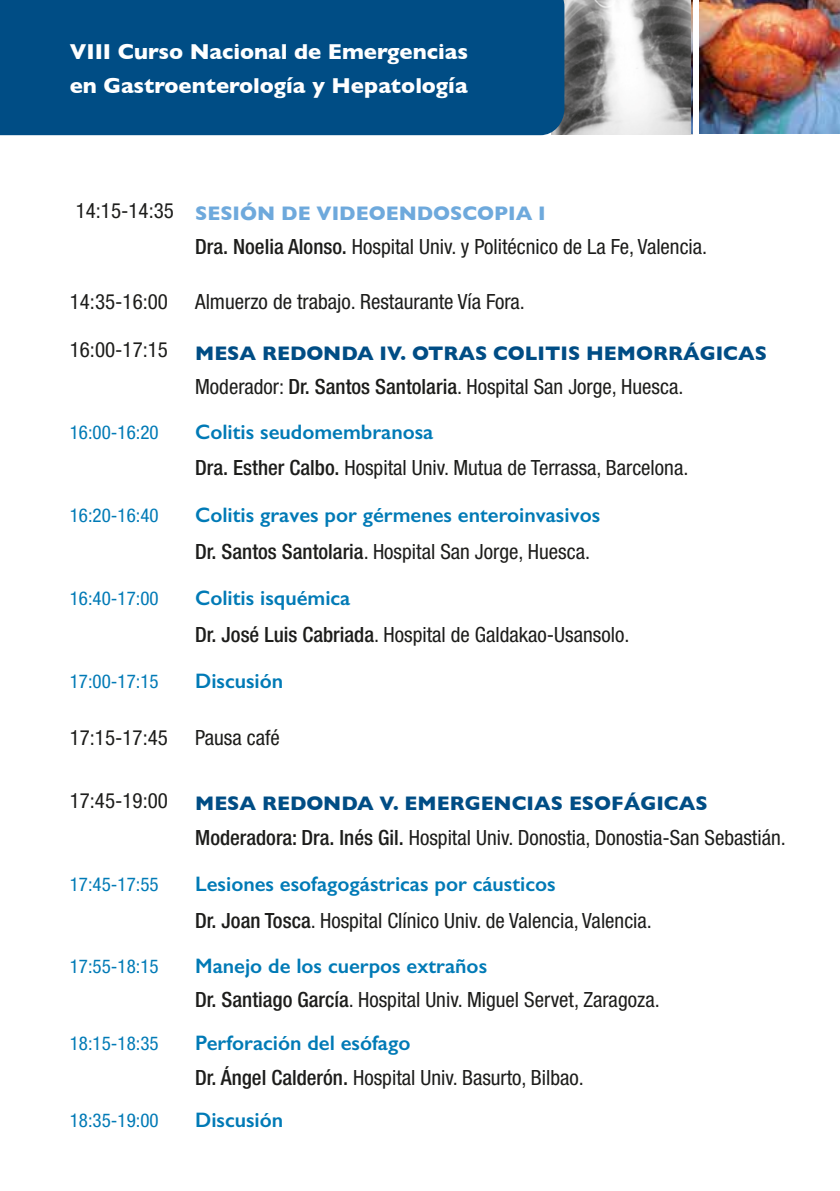
<style>
.page{position:relative;width:840px;height:1191px;background:#fff}
.page>*{position:absolute;margin:0;border:0;box-sizing:border-box;transform-origin:0 0}
.t1{font:700 22px/34px "Gill Sans";color:#fff}
.t2{font:condensed 21px "Helvetica Neue LT Std";color:#1d1d1b}
.t3{font:600 21px "Gill Sans";color:#007ab6}
.t4{font:700 20px "Gill Sans";color:#004d85}
.t5{font:700 20px "Gill Sans";color:#6ea9dc}
.t6{font:condensed 19px "Helvetica Neue LT Std";color:#007ab6}
.s1{font-family:"Helvetica Neue LT Std";font-weight:400;font-stretch:condensed;font-size:21px;color:#1d1d1b}
.s2{font-weight:500}
</style>
<div class="page">
<img style="left:564px;top:0;width:128px;height:135px">
<img style="left:690px;top:0;width:149px;height:134px">
<div style="left:692px;top:0;width:6px;height:137px;background:#fff"></div>
<div style="left:0;top:0;width:564px;height:135px;background:#004d85"></div>
<p class="t1" style="left:70px;top:34px;width:399px">VIII Curso Nacional de Emergencias en Gastroenterología y Hepatología</p>
<p class="t5" style="left:76px;top:197px;width:471px"><span class="s1">14:15-14:35</span> SESIÓN DE VIDEOENDOSCOPIA I</p>
<p class="t2" style="left:195px;top:235px;width:513px"><span class="s2">Dra. Noelia Alonso.</span> Hospital Univ. y Politécnico de La Fe, Valencia.</p>
<p class="t2" style="left:70px;top:289px;width:100px">14:35-16:00</p>
<p class="t2" style="left:195px;top:289px;width:331px">Almuerzo de trabajo. Restaurante Vía Fora.</p>
<p class="t2" style="left:70px;top:338px;width:100px">16:00-17:15</p>
<p class="t4" style="left:195px;top:337px;width:573px">MESA REDONDA IV. OTRAS COLITIS HEMORRÁGICAS</p>
<p class="t2" style="left:195px;top:374px;width:489px">Moderador: <span class="s2">Dr. Santos Santolaria</span>. Hospital San Jorge, Huesca.</p>
<p class="t6" style="left:70px;top:421px;width:90px">16:00-16:20</p>
<p class="t3" style="left:195px;top:419px;width:239px">Colitis seudomembranosa</p>
<p class="t2" style="left:195px;top:456px;width:494px"><span class="s2">Dra. Esther Calbo.</span> Hospital Univ. Mutua de Terrassa, Barcelona.</p>
<p class="t6" style="left:70px;top:504px;width:90px">16:20-16:40</p>
<p class="t3" style="left:195px;top:502px;width:406px">Colitis graves por gérmenes enteroinvasivos</p>
<p class="t2" style="left:195px;top:539px;width:396px"><span class="s2">Dr. Santos Santolaria</span>. Hospital San Jorge, Huesca.</p>
<p class="t6" style="left:70px;top:587px;width:90px">16:40-17:00</p>
<p class="t3" style="left:195px;top:585px;width:157px">Colitis isquémica</p>
<p class="t2" style="left:195px;top:622px;width:435px"><span class="s2">Dr. José Luis Cabriada</span>. Hospital de Galdakao-Usansolo.</p>
<p class="t6" style="left:70px;top:670px;width:90px">17:00-17:15</p>
<p class="t3" style="left:195px;top:668px;width:90px">Discusión</p>
<p class="t2" style="left:70px;top:725px;width:100px">17:15-17:45</p>
<p class="t2" style="left:195px;top:725px;width:86px">Pausa café</p>
<p class="t2" style="left:70px;top:788px;width:100px">17:45-19:00</p>
<p class="t4" style="left:195px;top:787px;width:514px">MESA REDONDA V. EMERGENCIAS ESOFÁGICAS</p>
<p class="t2" style="left:195px;top:825px;width:591px"><span class="s2">Moderadora: Dra. Inés Gil.</span> Hospital Univ. Donostia, Donostia-San Sebastián.</p>
<p class="t6" style="left:70px;top:873px;width:90px">17:45-17:55</p>
<p class="t3" style="left:195px;top:871px;width:362px">Lesiones esofagogástricas por cáusticos</p>
<p class="t2" style="left:195px;top:908px;width:458px"><span class="s2">Dr. Joan Tosca</span>. Hospital Clínico Univ. de Valencia, Valencia.</p>
<p class="t6" style="left:70px;top:955px;width:90px">17:55-18:15</p>
<p class="t3" style="left:195px;top:953px;width:293px">Manejo de los cuerpos extraños</p>
<p class="t2" style="left:195px;top:987px;width:466px"><span class="s2">Dr. Santiago García</span>. Hospital Univ. Miguel Servet, Zaragoza.</p>
<p class="t6" style="left:70px;top:1032px;width:90px">18:15-18:35</p>
<p class="t3" style="left:195px;top:1030px;width:217px">Perforación del esófago</p>
<p class="t2" style="left:195px;top:1065px;width:390px"><span class="s2">Dr. Ángel Calderón.</span> Hospital Univ. Basurto, Bilbao.</p>
<p class="t6" style="left:70px;top:1109px;width:90px">18:35-19:00</p>
<p class="t3" style="left:195px;top:1107px;width:90px">Discusión</p>
</div>
